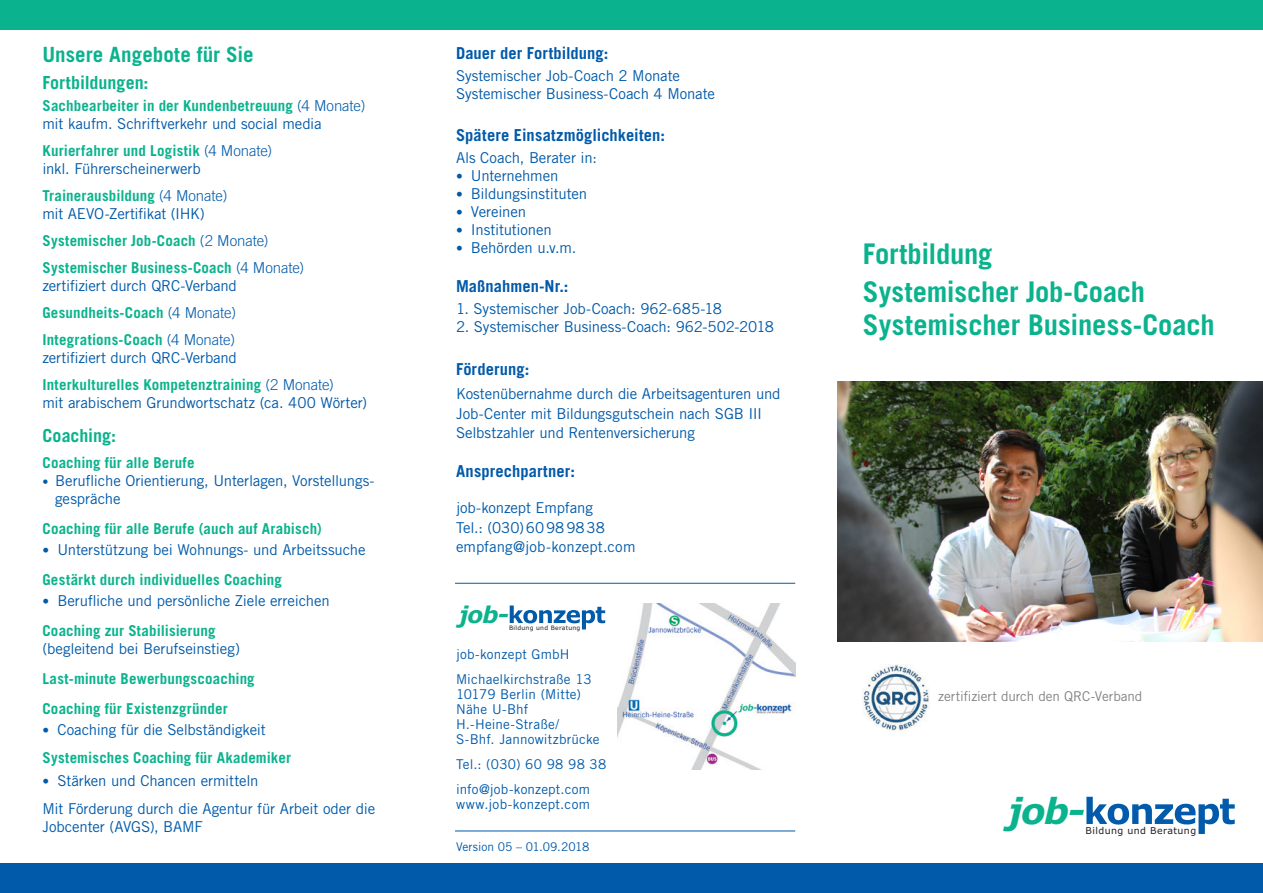
<style>
.page{position:relative;width:1263px;height:893px;background:#fff}
.page>*{position:absolute;margin:0;border:0;box-sizing:border-box;transform-origin:0 0}
.t1{font:italic 700 35.85px "Verdana";color:#0ab38d}
.t2{font:700 28.5px/37.2px "Trade Gothic LT Std";letter-spacing:-.005em;color:#0ab38d}
.t3{font:italic 700 23.1px "Verdana";color:#0ab38d}
.t4{font:700 21px "Trade Gothic LT Std";letter-spacing:.005em;color:#0ab38d}
.t5{font:700 18px "Trade Gothic LT Std";color:#0ab38d}
.t6{font:700 16.5px "Trade Gothic LT Std";letter-spacing:.005em;color:#015aaa}
.t7{font:15px/18px "Trade Gothic LT Std";letter-spacing:-.01em;color:#015aaa}
.t8{font:700 15px/27px "Trade Gothic LT Std";letter-spacing:.01em;color:#0ab38d}
.t9{font:13.5px/15px "Trade Gothic LT Std";letter-spacing:.015em;color:#015aaa}
.t10{font:13.5px "Trade Gothic LT Std";letter-spacing:-.005em;color:#808285}
.t11{font:12px "Trade Gothic LT Std";color:#015aaa}
.t12{font:9.45px "Verdana";letter-spacing:.04em;color:#231f20}
.t13{font:6px "Verdana";letter-spacing:.04em;color:#231f20}
.s1{font-weight:700;color:#0ab38d}
.s2{font-weight:300}
.s3{font-weight:300;color:#015aaa}
.s4{font-weight:400;color:#015aaa}
.s5{font-size:12px}
.s6{font-size:13.5px}
.s7{font-weight:400;font-size:13.5px;color:#015aaa}
</style>
<div class="page">
<svg style="left:1086px;top:797px;width:149px;height:37px"></svg>
<div style="left:0;top:0;width:1263px;height:30px;background:#0ab38d"></div>
<div style="left:0;top:863px;width:1263px;height:30px;background:#015aaa"></div>
<img style="left:838px;top:382px;width:425px;height:259px">
<img style="left:863px;top:664px;width:67px;height:67px">
<svg style="left:510px;top:605px;width:95px;height:24px"></svg>
<img style="left:618px;top:604px;width:177px;height:165px">
<hr style="left:455px;top:831px;width:340px;height:1px;background:#015aaa">
<hr style="left:455px;top:583px;width:340px;height:1px;background:#015aaa">
<h3 class="t4" style="left:43px;top:41px;width:212px">Unsere Angebote für Sie</h3>
<p class="t5" style="left:43px;top:72px;width:108px">Fortbildungen:</p>
<p class="t7" style="left:43px;top:97px;width:324px"><span class="s1">Sachbearbeiter in der Kundenbetreuung</span> <span class="s2">(4 Monate) </span>mit kaufm. Schriftverkehr und social media</p>
<p class="t8" style="left:43px;top:142px;width:231px;line-height:18px">Kurierfahrer und Logistik <span class="s3">(4 Monate) </span><span class="s4">inkl. Führerscheinerwerb</span></p>
<p class="t7" style="left:43px;top:187px;width:186px"><span class="s1">Trainerausbildung</span> <span class="s2">(4 Monate) </span>mit AEVO-Zertifikat (IHK)</p>
<p class="t8" style="left:43px;top:227px;width:263px">Systemischer Job-Coach <span class="s3">(2 Monate)<br></span>Systemischer Business-Coach <span class="s3">(4 Monate)</span></p>
<p class="t8" style="left:43px;top:272px;width:196px;text-align:justify"><span class="s4">zertifiziert durch QRC-Verband </span>Gesundheits-Coach <span class="s3">(4 Monate)<br></span>Integrations-Coach <span class="s3">(4 Monate)</span></p>
<p class="t8" style="left:43px;top:344px;width:293px"><span class="s4">zertifiziert durch QRC-Verband<br></span>Interkulturelles Kompetenztraining <span class="s3">(2 Monate)</span></p>
<p class="t7" style="left:43px;top:394px;width:326px">mit arabischem Grundwortschatz (ca. 400 Wörter)</p>
<p class="t5" style="left:43px;top:425px;width:75px">Coaching:</p>
<p class="t8" style="left:43px;top:448px;width:154px">Coaching für alle Berufe</p>
<p class="t7" style="left:55px;top:471px;width:321px;text-indent:-13px"><span class="s5">•</span> Berufliche Orientierung, Unterlagen, Vorstellungs&shy;gespräche</p>
<p class="t8" style="left:43px;top:514px;width:281px">Coaching für alle Berufe (auch auf Arabisch)</p>
<p class="t7" style="left:43px;top:534px;width:325px;line-height:30px"><span class="s6">•</span> Unterstützung bei Wohnungs- und Arbeitssuche<br><span class="s1">Gestärkt durch individuelles Coaching</span></p>
<p class="t7" style="left:43px;top:585px;width:289px;line-height:30px"><span class="s6">•</span> Berufliche und persönliche Ziele erreichen<br><span class="s1">Coaching zur Stabilisierung</span></p>
<p class="t7" style="left:43px;top:639px;width:199px">(begleitend bei Berufseinstieg)</p>
<p class="t8" style="left:43px;top:663px;width:214px;line-height:30px">Last-minute Bewerbungscoaching<br>Coaching für Existenzgründer</p>
<p class="t8" style="left:43px;top:714px;width:250px;line-height:28.8px"><span class="s7">•</span> <span class="s4">Coaching für die Selbständigkeit<br></span>Systemisches Coaching für Akademiker</p>
<p class="t7" style="left:43px;top:766px;width:334px;line-height:28.5px"><span class="s6">•</span> Stärken und Chancen ermitteln<br>Mit Förderung durch die Agentur für Arbeit oder die</p>
<p class="t7" style="left:43px;top:818px;width:162px">Jobcenter (AVGS), BAMF</p>
<p class="t6" style="left:456px;top:43px;width:154px">Dauer der Fortbildung:</p>
<p class="t7" style="left:456px;top:66px;width:260px">Systemischer Job-Coach 2 Monate<br>Systemischer Business-Coach 4 Monate</p>
<p class="t6" style="left:456px;top:125px;width:210px">Spätere Einsatzmöglichkeiten:</p>
<p class="t7" style="left:456px;top:148px;width:142px">Als Coach, Berater in:</p>
<p class="t7" style="left:456px;top:166px;width:104px"><span class="s6">•</span> Unternehmen</p>
<p class="t7" style="left:456px;top:184px;width:132px"><span class="s6">•</span> Bildungsinstituten</p>
<p class="t7" style="left:456px;top:202px;width:72px"><span class="s6">•</span> Vereinen</p>
<p class="t7" style="left:456px;top:220px;width:97px"><span class="s6">•</span> Institutionen</p>
<p class="t7" style="left:456px;top:238px;width:122px"><span class="s6">•</span> Behörden u.v.m.</p>
<p class="t6" style="left:456px;top:276px;width:114px">Maßnahmen-Nr.:</p>
<p class="t7" style="left:456px;top:300px;width:267px">1. Systemischer Job-Coach: 962-685-18</p>
<p class="t7" style="left:456px;top:318px;width:320px">2. Systemischer Business-Coach: 962-502-2018</p>
<p class="t6" style="left:456px;top:359px;width:75px">Förderung:</p>
<p class="t7" style="left:456px;top:384px;width:326px;line-height:19.5px">Kostenübernahme durch die Arbeitsagenturen und<br>Job-Center mit Bildungsgutschein nach SGB III<br>Selbstzahler und Rentenversicherung</p>
<p class="t6" style="left:456px;top:461px;width:120px">Ansprechpartner:</p>
<p class="t7" style="left:456px;top:498px;width:181px;line-height:19.5px">job-konzept Empfang<br>Tel.: (030)60989838 empfang@job-konzept.com</p>
<h3 class="t3" style="left:459px;top:600px;width:51px">job-</h3>
<p class="t13" style="left:509px;top:623px;width:73px">Bildung und Beratung</p>
<p class="t9" style="left:456px;top:641px;width:137px;line-height:24.9px">job-konzept GmbH<br>Michaelkirchstraße 13</p>
<p class="t9" style="left:456px;top:686px;width:145px">10179 Berlin (Mitte)<br>Nähe U-Bhf<br>H.-Heine-Straße/<br>S-Bhf. Jannowitzbrücke</p>
<p class="t9" style="left:456px;top:751px;width:152px;line-height:24.9px">Tel.: (030) 60 98 98 38 info@job-konzept.com</p>
<p class="t9" style="left:456px;top:796px;width:135px">www.job-konzept.com</p>
<p class="t11" style="left:456px;top:839px;width:135px">Version 05 – 01.09.2018</p>
<h2 class="t2" style="left:863px;top:235px;width:284px">Fortbildung<br>Systemischer Job-Coach</h2>
<h2 class="t2" style="left:863px;top:305px;width:353px">Systemischer Business-Coach</h2>
<p class="t10" style="left:938px;top:688px;width:206px">zertifiziert durch den QRC-Verband</p>
<h1 class="t1" style="left:1008px;top:788px;width:78px">job-</h1>
<p class="t12" style="left:1086px;top:825px;width:112px">Bildung und Beratung</p>
</div>
